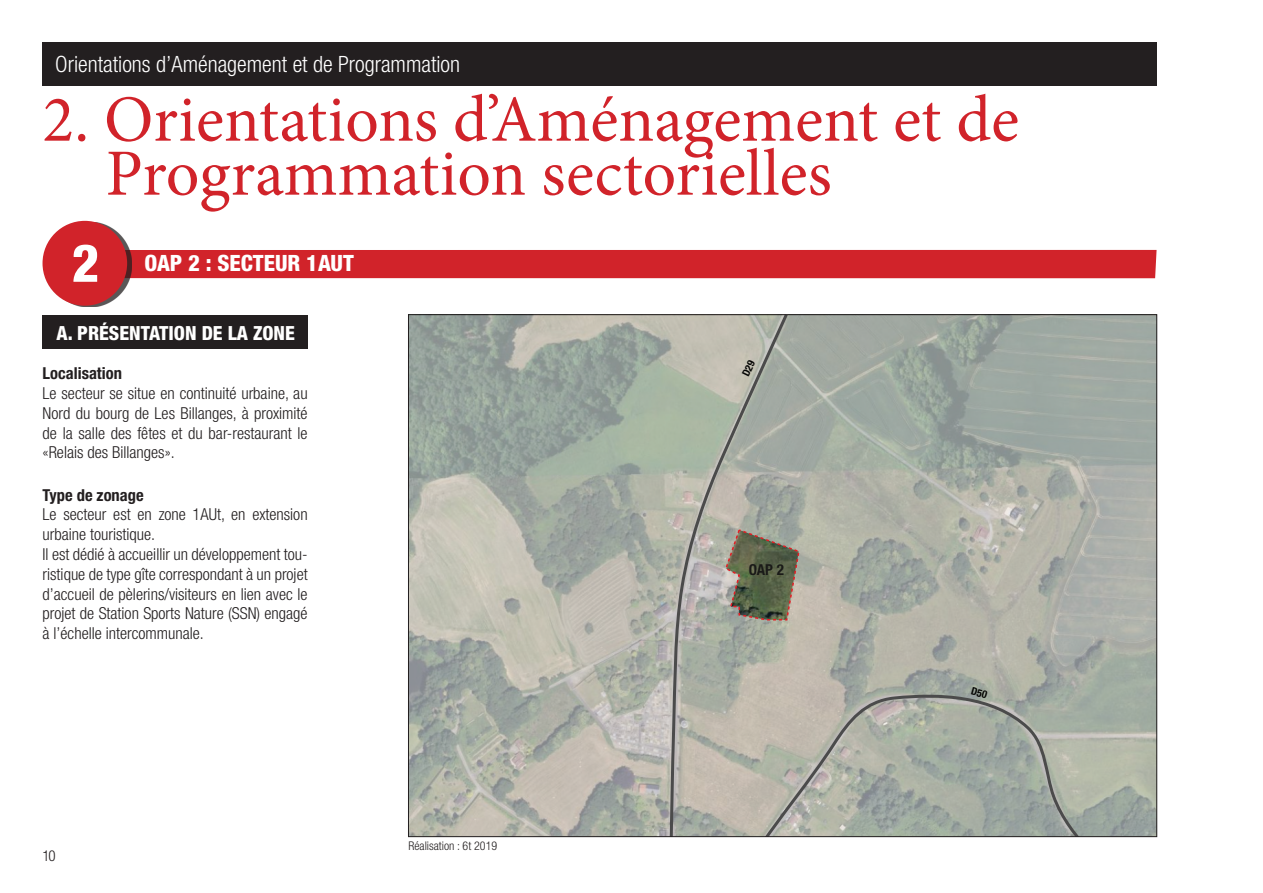
<style>
.page{position:relative;width:1263px;height:893px;background:#fff}
.page>*{position:absolute;margin:0;border:0;box-sizing:border-box;transform-origin:0 0}
.t1{font:66px/54px "Minion Pro";color:#d1232a}
.t2{font:800 condensed 52.5px "Helvetica Neue LT Std";color:#fff}
.t3{font:300 condensed 22.5px "Helvetica Neue LT Std";color:#fff}
.t4{font:800 condensed 22.5px "Helvetica Neue LT Std";color:#fff}
.t5{font:800 condensed 19.5px "Helvetica Neue LT Std";color:#fff}
.t6{font:300 condensed 16.5px/19.8px "Helvetica Neue LT Std";color:#231f20;text-align:justify}
.t7{font:700 condensed 16.5px "Helvetica Neue LT Std";color:#231f20}
.t8{font:700 condensed 15.15px "Helvetica Neue LT Std";color:#1a1a18}
.t9{font:300 condensed 15px "Helvetica Neue LT Std";color:#231f20}
.t10{font:300 condensed 12px "Helvetica Neue LT Std";color:#231f20}
</style>
<div class="page">
<div style="left:43px;top:43px;width:1114px;height:43px;background:#231f20"></div>
<div style="left:131px;top:250px;width:1025px;height:28px;background:#d1232a"></div>
<div style="left:47px;top:222px;width:84px;height:85px;background:#231f20;opacity:.75"></div>
<div style="left:43px;top:221px;width:84px;height:85px;background:#d1232a;border-radius:50%"></div>
<svg style="left:410px;top:316px;width:745px;height:519px;background:#a9aea5"></svg>
<svg style="left:668px;top:316px;width:122px;height:519px;background:#b0b1a7"></svg>
<svg style="left:751px;top:690px;width:345px;height:145px;background:#a8aca3"></svg>
<img style="left:724px;top:528px;width:76px;height:93px">
<div style="left:43px;top:315px;width:265px;height:33px;background:#231f20"></div>
<svg style="left:742px;top:359px;width:13px;height:17px"></svg>
<svg style="left:971px;top:687px;width:17px;height:11px"></svg>
<h3 class="t3" style="left:55px;top:51px;width:406px">Orientations d’Aménagement et de Programmation</h3>
<h1 class="t1" style="left:106px;top:93px;width:915px;text-indent:-63px">2. Orientations d’Aménagement et de<br>Programmation sectorielles</h1>
<h2 class="t2" style="left:72px;top:231px;width:29px">2</h2>
<h3 class="t4" style="left:144px;top:249px;width:211px">OAP 2 : SECTEUR 1AUT</h3>
<p class="t5" style="left:57px;top:321px;width:240px">A. PRÉSENTATION DE LA ZONE</p>
<p class="t7" style="left:43px;top:363px;width:81px">Localisation</p>
<p class="t6" style="left:43px;top:383px;width:267px">Le secteur se situe en continuité urbaine, au Nord du bourg de Les Billanges, à proximité de la salle des fêtes et du bar-restaurant le «Relais des Billanges».</p>
<p class="t7" style="left:43px;top:485px;width:103px">Type de zonage</p>
<p class="t6" style="left:43px;top:504px;width:267px;text-align:left">Le secteur est en zone 1AUt, en extension urbaine touristique.<br>Il est dédié à accueillir un développement tou&shy;ristique de type gîte correspondant à un projet d’accueil de pèlerins/visiteurs en lien avec le projet de Station Sports Nature (SSN) engagé à l’échelle intercommunale.</p>
<p class="t9" style="left:43px;top:847px;width:15px">10</p>
<p class="t10" style="left:408px;top:839px;width:90px">Réalisation : 6t 2019</p>
<p class="t8" style="left:749px;top:560px;width:37px">OAP 2</p>
</div>
